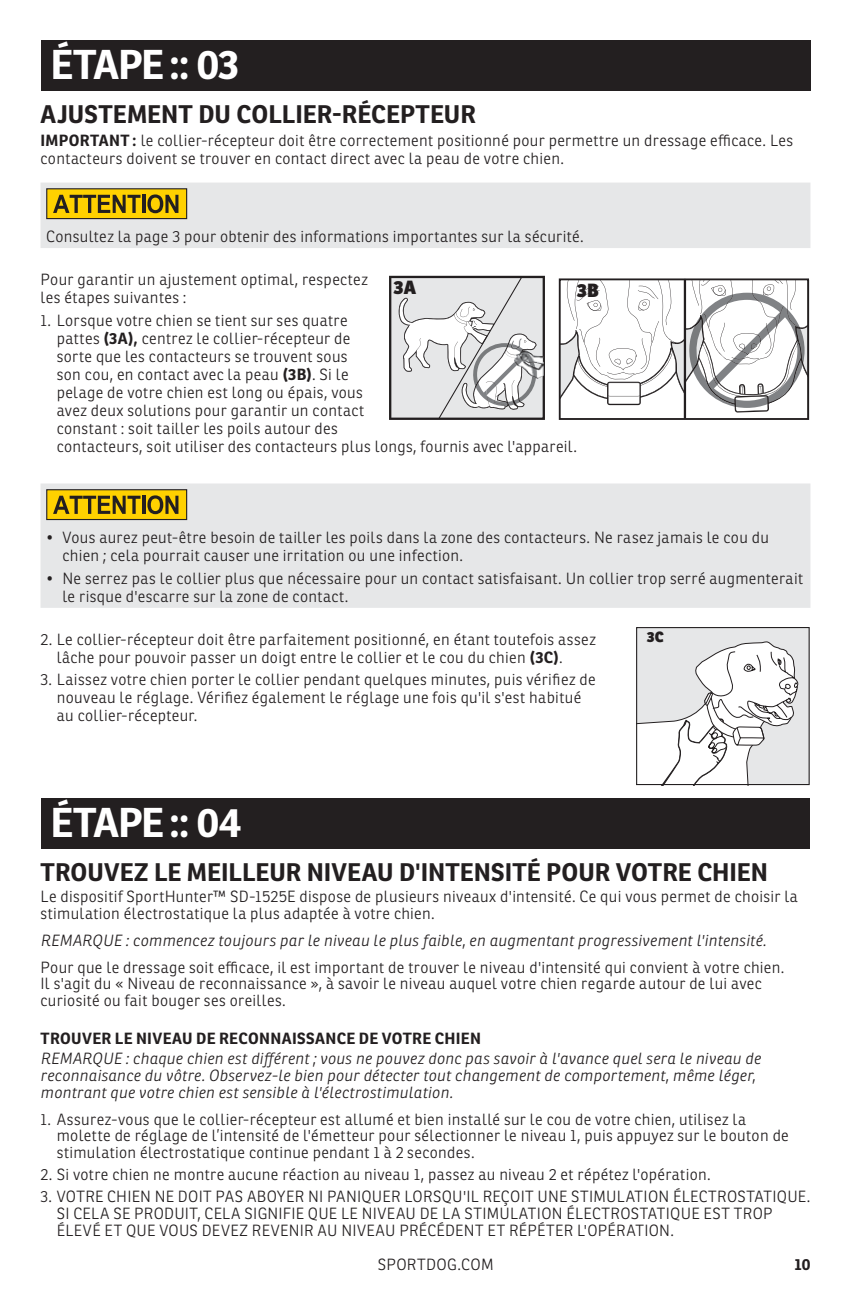
<style>
.page{position:relative;width:851px;height:1296px;background:#fff}
.page>*{position:absolute;margin:0;border:0;box-sizing:border-box;transform-origin:0 0}
.t1{font:700 40.5px "Ronnia";letter-spacing:-.025em;color:#fff}
.t2{font:700 24.75px "Ronnia";color:#231f20}
.t3{font:800 18.68px "Ronnia";color:#231f20}
.t4{font:300 15.75px/18px "Ronnia";letter-spacing:.02em;color:#231f20}
.t5{font:italic 300 15.75px/16.9px "Ronnia";letter-spacing:.02em;color:#231f20}
.t6{font:700 15.75px "Ronnia";letter-spacing:.02em;color:#231f20}
.t7{font:800 14.4px "Ronnia";color:#231f20}
.s1{font-weight:700}
</style>
<div class="page">
<div style="left:40px;top:40px;width:770px;height:51px;background:#231f20"></div>
<div style="left:40px;top:183px;width:770px;height:65px;background:#e6e7e8"></div>
<div style="left:47px;top:189px;width:140px;height:30px;background:#ffd100"></div>
<svg style="left:53px;top:195px;width:87px;height:18px"></svg>
<hr style="left:142px;top:195px;width:3px;height:18px;background:#231f20">
<svg style="left:147px;top:194px;width:31px;height:19px"></svg>
<div style="left:46px;top:188px;width:141px;height:31px;border:1px solid #231f20"></div>
<div style="left:40px;top:484px;width:770px;height:124px;background:#e6e7e8"></div>
<div style="left:47px;top:490px;width:140px;height:30px;background:#ffd100"></div>
<svg style="left:53px;top:496px;width:87px;height:18px"></svg>
<hr style="left:142px;top:496px;width:3px;height:18px;background:#231f20">
<svg style="left:147px;top:495px;width:31px;height:19px"></svg>
<div style="left:46px;top:489px;width:141px;height:31px;border:1px solid #231f20"></div>
<div style="left:40px;top:798px;width:769px;height:51px;background:#231f20"></div>
<svg style="left:389px;top:276px;width:156px;height:144px"></svg>
<img style="left:505px;top:338px;width:39px;height:41px">
<svg style="left:558px;top:278px;width:251px;height:142px"></svg>
<div style="left:636px;top:628px;width:173px;height:157px;background:#e6e7e8"></div>
<svg style="left:638px;top:641px;width:160px;height:142px"></svg>
<div style="left:636px;top:627px;width:173px;height:158px;border:1px solid #231f20"></div>
<h1 class="t1" style="left:51px;top:39px;width:190px">ÉTAPE :: 03</h1>
<h2 class="t2" style="left:40px;top:98px;width:437px">AJUSTEMENT DU COLLIER-RÉCEPTEUR</h2>
<p class="t4" style="left:40px;top:131px;width:754px"><span class="s1">IMPORTANT :</span> le collier-récepteur doit être correctement positionné pour permettre un dressage efficace. Les contacteurs doivent se trouver en contact direct avec la peau de votre chien.</p>
<p class="t4" style="left:46px;top:228px;width:539px">Consultez la page 3 pour obtenir des informations importantes sur la sécurité.</p>
<p class="t4" style="left:40px;top:270px;width:329px">Pour garantir un ajustement optimal, respectez les étapes suivantes :</p>
<p class="t4" style="left:57px;top:311px;width:522px;text-indent:-16px">1. Lorsque votre chien se tient sur ses quatre<br>pattes <span class="s1">(3A),</span> centrez le collier-récepteur de<br>sorte que les contacteurs se trouvent sous<br>son cou, en contact avec la peau <span class="s1">(3B)</span>. Si le<br>pelage de votre chien est long ou épais, vous<br>avez deux solutions pour garantir un contact<br>constant : soit tailler les poils autour des<br>contacteurs, soit utiliser des contacteurs plus longs, fournis avec l'appareil.</p>
<p class="t3" style="left:393px;top:275px;width:24px">3A</p>
<p class="t3" style="left:577px;top:278px;width:23px">3B</p>
<p class="t4" style="left:62px;top:529px;width:708px;text-indent:-16px">• Vous aurez peut-être besoin de tailler les poils dans la zone des contacteurs. Ne rasez jamais le cou du chien ; cela pourrait causer une irritation ou une infection.</p>
<p class="t4" style="left:62px;top:570px;width:742px;text-indent:-16px">• Ne serrez pas le collier plus que nécessaire pour un contact satisfaisant. Un collier trop serré augmenterait le risque d'escarre sur la zone de contact.</p>
<p class="t4" style="left:57px;top:630px;width:540px;text-indent:-16px">2. Le collier-récepteur doit être parfaitement positionné, en étant toutefois assez lâche pour pouvoir passer un doigt entre le collier et le cou du chien <span class="s1">(3C)</span>.</p>
<p class="t4" style="left:57px;top:671px;width:540px;text-indent:-16px">3. Laissez votre chien porter le collier pendant quelques minutes, puis vérifiez de nouveau le réglage. Vérifiez également le réglage une fois qu'il s'est habitué au collier-récepteur.</p>
<p class="t7" style="left:646px;top:628px;width:18px">3C</p>
<h1 class="t1" style="left:51px;top:796px;width:192px">ÉTAPE :: 04</h1>
<h2 class="t2" style="left:40px;top:856px;width:729px">TROUVEZ LE MEILLEUR NIVEAU D'INTENSITÉ POUR VOTRE CHIEN</h2>
<p class="t4" style="left:40px;top:888px;width:758px;line-height:16.9px">Le dispositif SportHunter™ SD-1525E dispose de plusieurs niveaux d'intensité. Ce qui vous permet de choisir la stimulation électrostatique la plus adaptée à votre chien.</p>
<p class="t5" style="left:40px;top:932px;width:727px">REMARQUE : commencez toujours par le niveau le plus faible, en augmentant progressivement l'intensité.</p>
<p class="t4" style="left:40px;top:958px;width:745px;line-height:16.9px">Pour que le dressage soit efficace, il est important de trouver le niveau d'intensité qui convient à votre chien.<br>Il s'agit du « Niveau de reconnaissance », à savoir le niveau auquel votre chien regarde autour de lui avec curiosité ou fait bouger ses oreilles.</p>
<p class="t6" style="left:40px;top:1028px;width:442px">TROUVER LE NIVEAU DE RECONNAISSANCE DE VOTRE CHIEN</p>
<p class="t5" style="left:40px;top:1050px;width:722px">REMARQUE : chaque chien est différent ; vous ne pouvez donc pas savoir à l'avance quel sera le niveau de reconnaisance du vôtre. Observez-le bien pour détecter tout changement de comportement, même léger, montrant que votre chien est sensible à l'électrostimulation.</p>
<p class="t4" style="left:57px;top:1110px;width:733px;line-height:16.9px;text-indent:-16px">1. Assurez-vous que le collier-récepteur est allumé et bien installé sur le cou de votre chien, utilisez la molette de réglage de l’intensité de l'émetteur pour sélectionner le niveau 1, puis appuyez sur le bouton de stimulation électrostatique continue pendant 1 à 2 secondes.</p>
<p class="t4" style="left:40px;top:1165px;width:671px">2. Si votre chien ne montre aucune réaction au niveau 1, passez au niveau 2 et répétez l'opération.</p>
<p class="t4" style="left:57px;top:1188px;width:755px;line-height:16.9px;text-indent:-16px">3. VOTRE CHIEN NE DOIT PAS ABOYER NI PANIQUER LORSQU'IL REÇOIT UNE STIMULATION ÉLECTROSTATIQUE.<br>SI CELA SE PRODUIT, CELA SIGNIFIE QUE LE NIVEAU DE LA STIMULATION ÉLECTROSTATIQUE EST TROP<br>ÉLEVÉ ET QUE VOUS DEVEZ REVENIR AU NIVEAU PRÉCÉDENT ET RÉPÉTER L'OPÉRATION.</p>
<p class="t4" style="left:377px;top:1255px;width:117px">SPORTDOG.COM</p>
<p class="t6" style="left:794px;top:1254px;width:17px">10</p>
</div>
